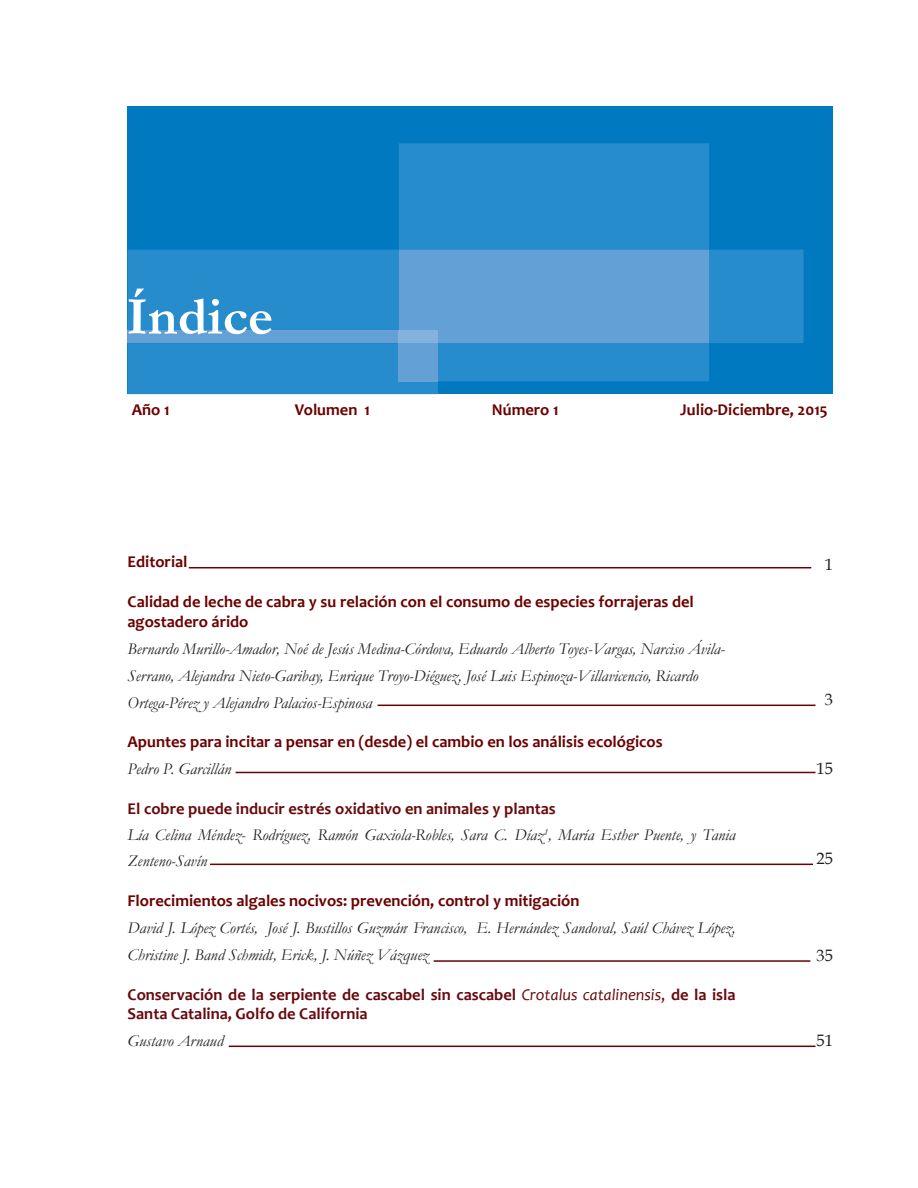
<style>
.page{position:relative;width:918px;height:1188px;background:#fff}
.page>*{position:absolute;margin:0;border:0;box-sizing:border-box;transform-origin:0 0}
.t1{font:700 54px "Garamond";color:#fff}
.t2{font:italic 16.5px/27px "Garamond";color:#231f20}
.t3{font:700 16.5px/19.8px "Candara";color:#6c0101}
.t4{font:700 16.5px/19.8px "Candara";color:#68090d}
.t5{font:700 16.5px "Candara";color:#680a0b}
.t6{font:16.5px "Book Antiqua";color:#231f20}
.s1{font-weight:400;font-style:italic}
.s2{font-weight:400}
</style>
<div class="page">
<div style="left:128px;top:106px;width:705px;height:288px;background:#0079c0"></div>
<hr style="left:378px;top:705px;width:438px;height:1px;background:#6c0101">
<hr style="left:236px;top:772px;width:580px;height:1px;background:#6c0101">
<hr style="left:210px;top:864px;width:603px;height:1px;background:#6c0101">
<hr style="left:434px;top:960px;width:376px;height:2px;background:#6c0101">
<hr style="left:229px;top:1046px;width:587px;height:1px;background:#6c0101">
<hr style="left:189px;top:567px;width:622px;height:1px;background:#6c0101">
<div style="left:709px;top:250px;width:95px;height:93px;background:#278ccb"></div>
<div style="left:399px;top:143px;width:310px;height:107px;background:#278ccb"></div>
<svg style="left:128px;top:250px;width:581px;height:144px;background:#3b92ce"></svg>
<div style="left:128px;top:330px;width:271px;height:13px;background:#63a0d5"></div>
<div style="left:399px;top:343px;width:39px;height:38px;background:#63a0d5"></div>
<div style="left:399px;top:330px;width:39px;height:13px;background:#85b1dd"></div>
<h1 class="t1" style="left:126px;top:284px;width:148px">Índice</h1>
<p class="t3" style="left:132px;top:399px;width:39px">Año 1</p>
<p class="t3" style="left:295px;top:399px;width:77px">Volumen 1</p>
<p class="t3" style="left:492px;top:399px;width:68px">Número 1</p>
<p class="t3" style="left:680px;top:399px;width:149px">Julio-Diciembre, 2015</p>
<p class="t3" style="left:128px;top:552px;width:61px">Editorial</p>
<p class="t3" style="left:128px;top:591px;width:568px">Calidad de leche de cabra y su relación con el consumo de especies forrajeras del agostadero árido</p>
<p class="t2" style="left:128px;top:635px;width:599px">Bernardo Murillo-Amador, Noé de Jesús Medina-Córdova, Eduardo Alberto Toyes-Vargas, Narciso Ávila-<br>Serrano, Alejandra Nieto-Garibay, Enrique Troyo-Diéguez, José Luis Espinoza-Villavicencio, Ricardo<br>Ortega-Pérez y Alejandro Palacios-Espinosa</p>
<p class="t3" style="left:128px;top:732px;width:537px">Apuntes para incitar a pensar en (desde) el cambio en los análisis ecológicos</p>
<p class="t2" style="left:128px;top:755px;width:105px">Pedro P. Garcillán</p>
<p class="t5" style="left:128px;top:798px;width:430px">El cobre puede inducir estrés oxidativo en animales y plantas</p>
<p class="t2" style="left:128px;top:822px;width:610px;line-height:26.2px">Lía Celina Méndez- Rodríguez, Ramón Gaxiola-Robles, Sara C. Díaz<sup>1</sup>, María Esther Puente, y Tania<br>Zenteno-Savín</p>
<p class="t3" style="left:128px;top:891px;width:454px">Florecimientos algales nocivos: prevención, control y mitigación</p>
<p class="t2" style="left:128px;top:914px;width:610px">David J. López Cortés, José J. Bustillos Guzmán<sup>,</sup> Francisco, E. Hernández Sandoval, Saúl Chávez López,<br>Christine J. Band Schmidt, Erick, J. Núñez Vázquez</p>
<p class="t4" style="left:128px;top:984px;width:610px">Conservación de la serpiente de cascabel sin cascabel <span class="s1">Crotalus catalinensis</span><span class="s2">,</span> de la isla<br>Santa Catalina, Golfo de California</p>
<p class="t2" style="left:128px;top:1027px;width:97px">Gustavo Arnaud</p>
<p class="t6" style="left:825px;top:554px;width:10px">1</p>
<p class="t6" style="left:825px;top:690px;width:10px">3</p>
<p class="t6" style="left:816px;top:758px;width:18px">15</p>
<p class="t6" style="left:816px;top:848px;width:18px">25</p>
<p class="t6" style="left:816px;top:945px;width:18px">35</p>
<p class="t6" style="left:816px;top:1030px;width:18px">51</p>
</div>
